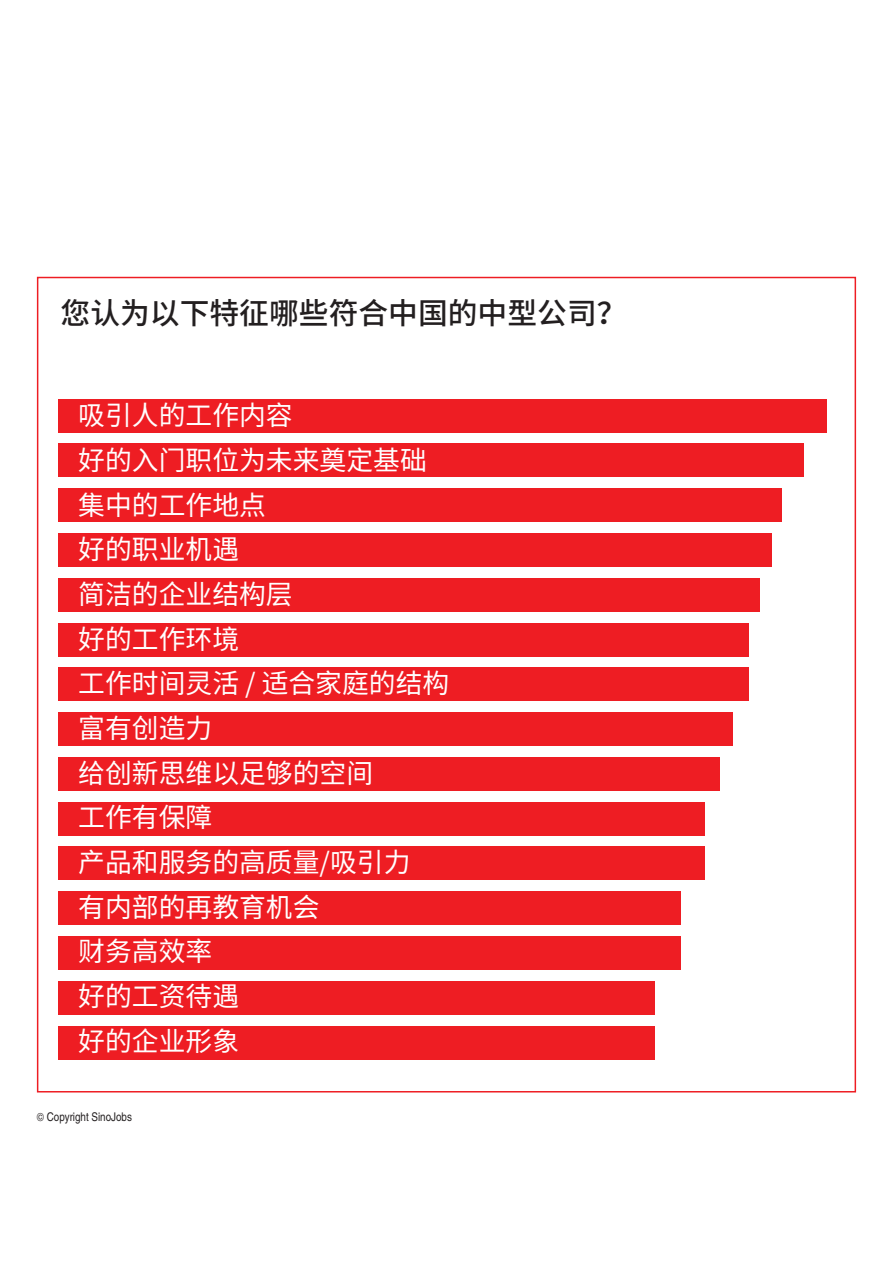
<style>
.page{position:relative;width:893px;height:1263px;background:#fff}
.page>*{position:absolute;margin:0;border:0;box-sizing:border-box;transform-origin:0 0}
.t1{font:500 29.85px "Noto Sans CJ Ksc";color:#231f20}
.t2{font:26.85px "Noto Sans CJ Ksc";color:#fff}
.t3{font:12px "Te X Gyre Heros Condensed";color:#231f20}
</style>
<div class="page">
<div style="left:58px;top:399px;width:768px;height:33px;background:#ee1d23"></div>
<div style="left:58px;top:443px;width:745px;height:34px;background:#ee1d23"></div>
<div style="left:58px;top:488px;width:723px;height:34px;background:#ee1d23"></div>
<div style="left:58px;top:533px;width:713px;height:34px;background:#ee1d23"></div>
<div style="left:58px;top:578px;width:702px;height:34px;background:#ee1d23"></div>
<div style="left:58px;top:623px;width:691px;height:33px;background:#ee1d23"></div>
<div style="left:58px;top:667px;width:691px;height:34px;background:#ee1d23"></div>
<div style="left:58px;top:712px;width:675px;height:34px;background:#ee1d23"></div>
<div style="left:58px;top:757px;width:661px;height:34px;background:#ee1d23"></div>
<div style="left:58px;top:802px;width:646px;height:33px;background:#ee1d23"></div>
<div style="left:58px;top:846px;width:646px;height:34px;background:#ee1d23"></div>
<div style="left:58px;top:891px;width:623px;height:34px;background:#ee1d23"></div>
<div style="left:58px;top:936px;width:623px;height:34px;background:#ee1d23"></div>
<div style="left:58px;top:981px;width:596px;height:34px;background:#ee1d23"></div>
<div style="left:58px;top:1026px;width:596px;height:33px;background:#ee1d23"></div>
<p class="t1" style="left:61px;top:296px;width:568px">您认为以下特征哪些符合中国的中型公司？</p>
<p class="t2" style="left:78px;top:400px;width:216px">吸引人的工作内容</p>
<p class="t2" style="left:78px;top:445px;width:350px">好的入门职位为未来奠定基础</p>
<p class="t2" style="left:78px;top:489px;width:189px">集中的工作地点</p>
<p class="t2" style="left:78px;top:534px;width:162px">好的职业机遇</p>
<p class="t2" style="left:78px;top:579px;width:216px">简洁的企业结构层</p>
<p class="t2" style="left:78px;top:624px;width:162px">好的工作环境</p>
<p class="t2" style="left:78px;top:668px;width:373px">工作时间灵活 / 适合家庭的结构</p>
<p class="t2" style="left:78px;top:713px;width:136px">富有创造力</p>
<p class="t2" style="left:78px;top:758px;width:296px">给创新思维以足够的空间</p>
<p class="t2" style="left:78px;top:802px;width:136px">工作有保障</p>
<p class="t2" style="left:78px;top:847px;width:334px">产品和服务的高质量/吸引力</p>
<p class="t2" style="left:78px;top:892px;width:243px">有内部的再教育机会</p>
<p class="t2" style="left:78px;top:936px;width:136px">财务高效率</p>
<p class="t2" style="left:78px;top:981px;width:162px">好的工资待遇</p>
<p class="t2" style="left:78px;top:1026px;width:162px">好的企业形象</p>
<p class="t3" style="left:37px;top:1108px;width:97px">© Copyright SinoJobs</p>
</div>
